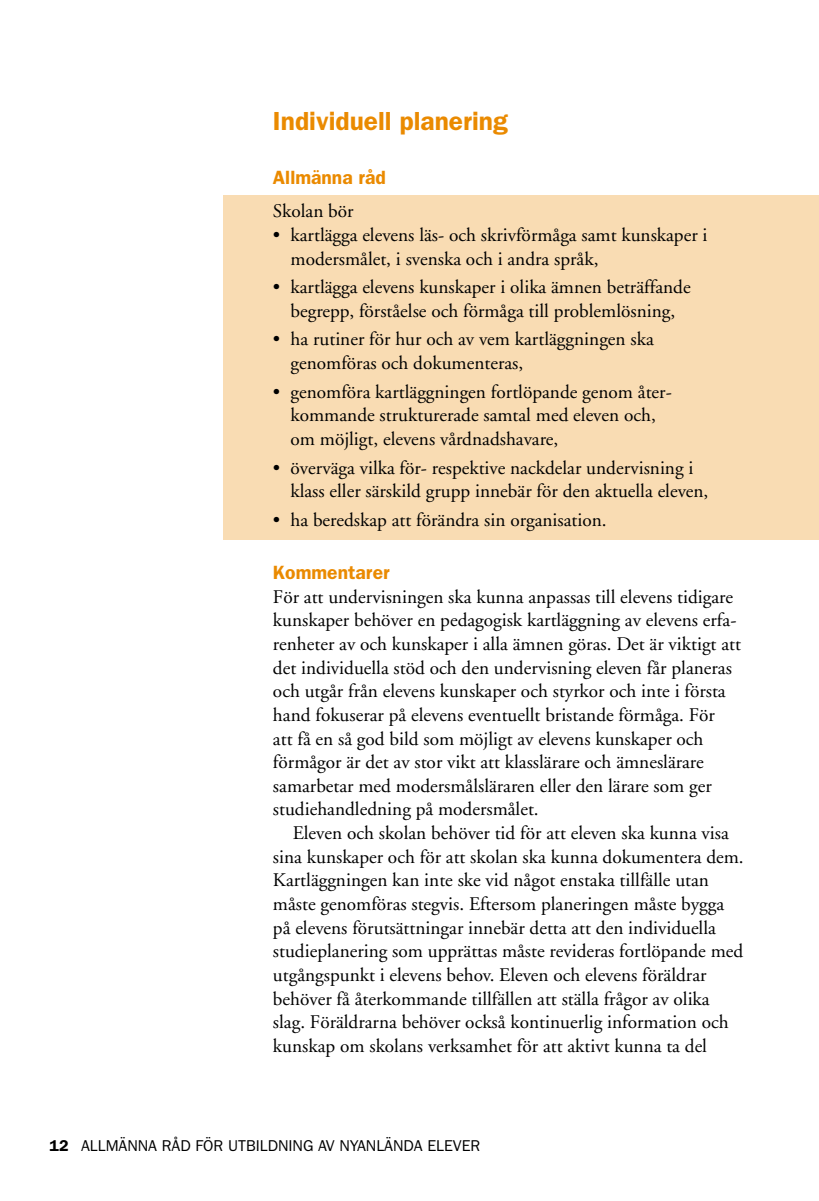
<style>
.page{position:relative;width:819px;height:1201px;background:#fff}
.page>*{position:absolute;margin:0;border:0;box-sizing:border-box;transform-origin:0 0}
.t1{font:600 26.25px "Franklin Gothic";color:#ea8a00}
.t2{font:19.25px/23.6px "Adobe Garamond";color:#000}
.t3{font:600 19.25px "Franklin Gothic";color:#ea8a00}
.t4{font:15.75px "Franklin Gothic";color:#000}
.s1{font-weight:600}
</style>
<div class="page">
<div style="left:223px;top:195px;width:596px;height:344px;background:#f9dcb3"></div>
<h1 class="t1" style="left:273px;top:106px;width:236px">Individuell planering</h1>
<p class="t3" style="left:273px;top:166px;width:114px">Allmänna råd</p>
<p class="t2" style="left:273px;top:200px;width:82px">Skolan bör</p>
<p class="t2" style="left:290px;top:223px;width:418px;text-indent:-17px">• kartlägga elevens läs- och skrivförmåga samt kunskaper i modersmålet, i svenska och i andra språk,</p>
<p class="t2" style="left:273px;top:276px;width:419px;text-align:center">• kartlägga elevens kunskaper i olika ämnen beträffande begrepp, förståelse och förmåga till problemlösning,</p>
<p class="t2" style="left:290px;top:328px;width:365px;text-indent:-17px">• ha rutiner för hur och av vem kartläggningen ska genomföras och dokumenteras,</p>
<p class="t2" style="left:290px;top:380px;width:383px;text-indent:-17px">• genomföra kartläggningen fortlöpande genom åter&shy;kommande strukturerade samtal med eleven och, om möjligt, elevens vårdnadshavare,</p>
<p class="t2" style="left:290px;top:456px;width:419px;text-indent:-17px">• överväga vilka för- respektive nackdelar undervisning i klass eller särskild grupp innebär för den aktuella eleven,</p>
<p class="t2" style="left:273px;top:508px;width:335px">• ha beredskap att förändra sin organisation.</p>
<p class="t3" style="left:273px;top:561px;width:118px">Kommentarer</p>
<p class="t2" style="left:273px;top:585px;width:469px">För att undervisningen ska kunna anpassas till elevens tidigare kunskaper behöver en pedagogisk kartläggning av elevens erfa&shy;renheter av och kunskaper i alla ämnen göras. Det är viktigt att det individuella stöd och den undervisning eleven får planeras och utgår från elevens kunskaper och styrkor och inte i första hand fokuserar på elevens eventuellt bristande förmåga. För<br>att få en så god bild som möjligt av elevens kunskaper och förmågor är det av stor vikt att klasslärare och ämneslärare samarbetar med modersmålsläraren eller den lärare som ger studiehandledning på modersmålet.</p>
<p class="t2" style="left:273px;top:821px;width:472px;text-indent:20px">Eleven och skolan behöver tid för att eleven ska kunna visa sina kunskaper och för att skolan ska kunna dokumentera dem.<br>Kartläggningen kan inte ske vid något enstaka tillfälle utan måste genomföras stegvis. Eftersom planeringen måste bygga på elevens förutsättningar innebär detta att den individuella studieplanering som upprättas måste revideras fortlöpande med utgångspunkt i elevens behov. Eleven och elevens föräldrar behöver få återkommande tillfällen att ställa frågor av olika slag. Föräldrarna behöver också kontinuerlig information och kunskap om skolans verksamhet för att aktivt kunna ta del</p>
<p class="t4" style="left:50px;top:1136px;width:432px"><span class="s1">12</span> ALLMÄNNA RÅD FÖR UTBILDNING AV NYANLÄNDA ELEVER</p>
</div>
